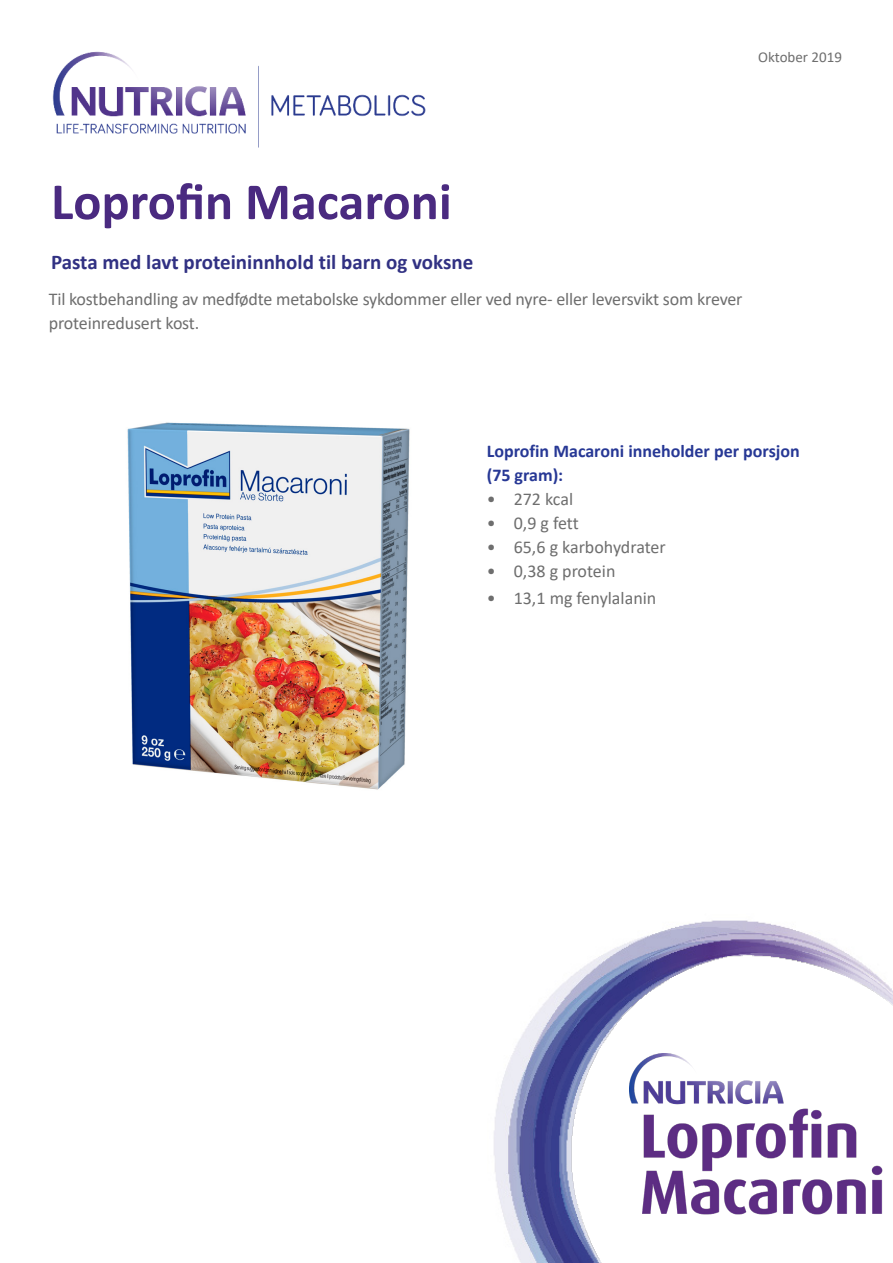
<style>
.page{position:relative;width:893px;height:1263px;background:#fff}
.page>*{position:absolute;margin:0;border:0;box-sizing:border-box;transform-origin:0 0}
.t1{font:700 52.5px "Calibri";color:#4a2a80}
._02_Ingress{font:700 21px "Calibri";color:#313183}
.Egen{font:18px/24px "Calibri";letter-spacing:-.01em;color:#6e6e6e}
._03_Brødtekst{font:700 18px/24px "Calibri";color:#273895}
.t2{font:15px "Calibri";color:#6e6e6e}
</style>
<div class="page">
<img style="left:52px;top:51px;width:374px;height:97px">
<img style="left:494px;top:920px;width:399px;height:343px">
<img style="left:629px;top:1053px;width:255px;height:174px">
<img style="left:127px;top:422px;width:283px;height:368px">
<p class="t2" style="left:758px;top:47px;width:85px">Oktober 2019</p>
<p class="t1" style="left:51px;top:164px;width:402px">Loprofin Macaroni</p>
<p class="_02_Ingress" style="left:51px;top:247px;width:424px">Pasta med lavt proteininnhold til barn og voksne</p>
<p class="Egen" style="left:49px;top:286px;width:695px">Til kostbehandling av medfødte metabolske sykdommer eller ved nyre- eller leversvikt som krever proteinredusert kost.</p>
<p class="_03_Brødtekst" style="left:487px;top:439px;width:315px">Loprofin Macaroni inneholder per porsjon (75 gram):</p>
<p class="Egen" style="left:487px;top:486px;width:88px">• 272 kcal</p>
<p class="Egen" style="left:487px;top:510px;width:94px">• 0,9 g fett</p>
<p class="Egen" style="left:487px;top:534px;width:181px">• 65,6 g karbohydrater</p>
<p class="Egen" style="left:487px;top:558px;width:130px">• 0,38 g protein</p>
<p class="Egen" style="left:487px;top:585px;width:171px">• 13,1 mg fenylalanin</p>
</div>
